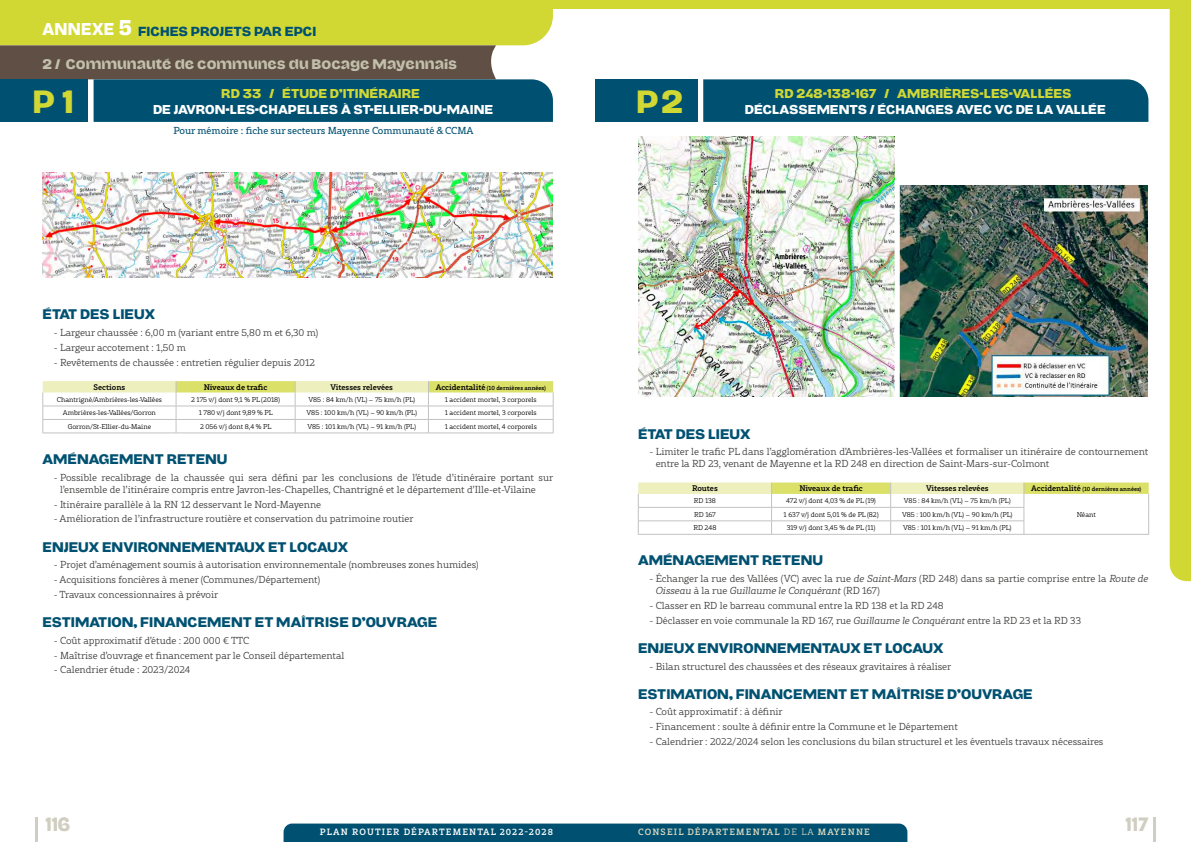
<style>
.page{position:relative;width:1191px;height:842px;background:#fff}
.page>*{position:absolute;margin:0;border:0;box-sizing:border-box;transform-origin:0 0}
.t1{font:500 30px "Mayenne Sans";color:#d1d834}
.t2{font:500 18px "Mayenne Sans";color:#d0cec0;scale:.9 1}
.t3{font:500 13px "Mayenne Sans";color:#005171}
.t4{font:500 13px "Mayenne Sans";color:#c2c0ac}
.t5{font:500 12.2px "Mayenne Sans";color:#005171}
.t6{font:500 12px "Mayenne Sans";color:#fff}
.t7{font:500 12px "Mayenne Sans";color:#d1d834}
.t8{font:300 10px/12px "Rival Slab";color:#3c3c3b}
.t9{font:10px "Rival Slab";color:#005171}
.t10{font:500 9px "Rival Slab";letter-spacing:.13em;color:#fff}
.t11{font:500 9px "Rival Slab";letter-spacing:.13em;color:#dbd7c0}
.t12{font:500 8px "Rival Slab";color:#000}
.t13{font:300 7px "Rival Slab";color:#000}
.t14{font:500 6px "Rival Slab";color:#000}
.s1{font-size:16px;color:#fff}
.s2{font-size:20px;color:#fff}
.s3{font-size:8px}
.s4{font-style:italic}
.s5{font-weight:300}
</style>
<div class="page">
<div style="left:283px;top:823px;width:624px;height:19px;background:#005171"></div>
<div style="left:541px;top:0;width:650px;height:9px;background:#d1d834"></div>
<div style="left:1169px;top:9px;width:22px;height:572px;background:#d1d834"></div>
<svg style="left:638px;top:482px;width:511px;height:52px"></svg>
<hr style="left:638px;top:534px;width:133px;height:1px;background:#c2c2c2">
<hr style="left:771px;top:534px;width:119px;height:1px;background:#c2c2c2">
<hr style="left:890px;top:534px;width:134px;height:1px;background:#c2c2c2">
<hr style="left:1024px;top:534px;width:125px;height:1px;background:#c2c2c2">
<svg style="left:43px;top:381px;width:511px;height:52px"></svg>
<hr style="left:43px;top:433px;width:133px;height:1px;background:#c2c2c2">
<hr style="left:176px;top:433px;width:119px;height:1px;background:#c2c2c2">
<hr style="left:295px;top:433px;width:133px;height:1px;background:#c2c2c2">
<hr style="left:428px;top:433px;width:125px;height:1px;background:#c2c2c2">
<div style="left:703px;top:79px;width:445px;height:43px;background:#005171"></div>
<svg style="left:0;top:0;width:553px;height:122px;background:#748c53"></svg>
<div style="left:595px;top:79px;width:102px;height:43px;background:#005171"></div>
<div style="left:0;top:79px;width:88px;height:43px;background:#005171"></div>
<img style="left:638px;top:136px;width:256px;height:261px">
<img style="left:43px;top:173px;width:510px;height:105px">
<img style="left:892px;top:177px;width:256px;height:220px">
<hr style="left:1152px;top:817px;width:3px;height:25px;background:#d0cec0">
<hr style="left:35px;top:817px;width:3px;height:25px;background:#d0cec0">
<p class="t5" style="left:43px;top:24px;width:275px"><span class="s1">ANNEXE</span> <span class="s2">5</span> FICHES PROJETS PAR EPCI</p>
<h3 class="t4" style="left:43px;top:57px;width:416px">2 / Communauté de communes du Bocage Mayennais</h3>
<h1 class="t1" style="left:32px;top:86px;width:43px">P 1</h1>
<p class="t7" style="left:221px;top:87px;width:200px">RD 33 / ÉTUDE D’ITINÉRAIRE</p>
<p class="t6" style="left:153px;top:103px;width:342px">DE JAVRON-LES-CHAPELLES À ST-ELLIER-DU-MAINE</p>
<p class="t9" style="left:173px;top:123px;width:302px">Pour mémoire : fiche sur secteurs Mayenne Communauté &amp; CCMA</p>
<h3 class="t3" style="left:43px;top:308px;width:114px">ÉTAT DES LIEUX</h3>
<p class="t8" style="left:54px;top:327px;width:266px">- Largeur chaussée : 6,00 m (variant entre 5,80 m et 6,30 m)</p>
<p class="t8" style="left:54px;top:341px;width:133px">- Largeur accotement : 1,50 m</p>
<p class="t8" style="left:54px;top:356px;width:263px">- Revêtements de chaussée : entretien régulier depuis 2012</p>
<p class="t12" style="left:93px;top:381px;width:33px">Sections</p>
<p class="t12" style="left:204px;top:381px;width:65px">Niveaux de trafic</p>
<p class="t12" style="left:330px;top:381px;width:64px">Vitesses relevées</p>
<p class="t14" style="left:436px;top:383px;width:112px"><span class="s3">Accidentalité</span> (10 dernières années)</p>
<p class="t13" style="left:57px;top:394px;width:107px">Chantrigné/Ambrières-les-Vallées</p>
<p class="t13" style="left:191px;top:394px;width:90px">2 175 v/j dont 9,1 % PL (2018)</p>
<p class="t13" style="left:308px;top:394px;width:108px">V85 : 84 km/h (VL) – 75 km/h (PL)</p>
<p class="t13" style="left:445px;top:394px;width:93px">1 accident mortel, 3 corporels</p>
<p class="t13" style="left:63px;top:408px;width:95px">Ambrières-les-Vallées/Gorron</p>
<p class="t13" style="left:199px;top:408px;width:76px">1 780 v/j dont 9,89 % PL</p>
<p class="t13" style="left:306px;top:408px;width:112px">V85 : 100 km/h (VL) – 90 km/h (PL)</p>
<p class="t13" style="left:445px;top:408px;width:93px">1 accident mortel, 3 corporels</p>
<p class="t13" style="left:68px;top:421px;width:85px">Gorron/St-Ellier-du-Maine</p>
<p class="t13" style="left:200px;top:421px;width:73px">2 056 v/j dont 8,4 % PL</p>
<p class="t13" style="left:307px;top:421px;width:110px">V85 : 101 km/h (VL) – 91 km/h (PL)</p>
<p class="t13" style="left:445px;top:421px;width:94px">1 accident mortel, 4 corporels</p>
<h3 class="t3" style="left:43px;top:452px;width:187px">AMÉNAGEMENT RETENU</h3>
<p class="t8" style="left:60px;top:471px;width:495px;text-indent:-6px">- Possible recalibrage de la chaussée qui sera défini par les conclusions de l’étude d’itinéraire portant sur l’ensemble de l’itinéraire compris entre Javron-les-Chapelles, Chantrigné et le département d’Ille-et-Vilaine</p>
<p class="t8" style="left:54px;top:498px;width:269px">- Itinéraire parallèle à la RN 12 desservant le Nord-Mayenne</p>
<p class="t8" style="left:54px;top:513px;width:361px">- Amélioration de l’infrastructure routière et conservation du patrimoine routier</p>
<h3 class="t3" style="left:43px;top:540px;width:307px">ENJEUX ENVIRONNEMENTAUX ET LOCAUX</h3>
<p class="t8" style="left:54px;top:559px;width:426px">- Projet d’aménagement soumis à autorisation environnementale (nombreuses zones humides)</p>
<p class="t8" style="left:54px;top:573px;width:268px">- Acquisitions foncières à mener (Communes/Département)</p>
<p class="t8" style="left:54px;top:588px;width:166px">- Travaux concessionnaires à prévoir</p>
<h3 class="t3" style="left:43px;top:615px;width:396px">ESTIMATION, FINANCEMENT ET MAÎTRISE D’OUVRAGE</h3>
<p class="t8" style="left:54px;top:634px;width:197px">- Coût approximatif d’étude : 200 000 € TTC</p>
<p class="t8" style="left:54px;top:649px;width:292px">- Maîtrise d’ouvrage et financement par le Conseil départemental</p>
<p class="t8" style="left:54px;top:664px;width:138px">- Calendrier étude : 2023/2024</p>
<h1 class="t1" style="left:636px;top:86px;width:49px">P2</h1>
<p class="t7" style="left:775px;top:87px;width:298px">RD 248-138-167 / AMBRIÈRES-LES-VALLÉES</p>
<p class="t6" style="left:745px;top:103px;width:362px">DÉCLASSEMENTS / ÉCHANGES AVEC VC DE LA VALLÉE</p>
<h3 class="t3" style="left:638px;top:427px;width:114px">ÉTAT DES LIEUX</h3>
<p class="t8" style="left:655px;top:446px;width:494px;text-indent:-6px">- Limiter le trafic PL dans l’agglomération d’Ambrières-les-Vallées et formaliser un itinéraire de contournement entre la RD 23, venant de Mayenne et la RD 248 en direction de Saint-Mars-sur-Colmont</p>
<p class="t12" style="left:692px;top:482px;width:27px">Routes</p>
<p class="t12" style="left:799px;top:482px;width:65px">Niveaux de trafic</p>
<p class="t12" style="left:926px;top:482px;width:64px">Vitesses relevées</p>
<p class="t14" style="left:1031px;top:484px;width:112px"><span class="s3">Accidentalité</span> (10 dernières années)</p>
<p class="t13" style="left:694px;top:496px;width:24px">RD 138</p>
<p class="t13" style="left:786px;top:496px;width:91px">472 v/j dont 4,03 % de PL (19)</p>
<p class="t13" style="left:904px;top:496px;width:108px">V85 : 84 km/h (VL) – 75 km/h (PL)</p>
<p class="t13" style="left:694px;top:509px;width:23px">RD 167</p>
<p class="t13" style="left:783px;top:509px;width:97px">1 637 v/j dont 5,01 % de PL (82)</p>
<p class="t13" style="left:902px;top:509px;width:112px">V85 : 100 km/h (VL) – 90 km/h (PL)</p>
<p class="t13" style="left:1076px;top:509px;width:20px">Néant</p>
<p class="t13" style="left:693px;top:523px;width:25px">RD 248</p>
<p class="t13" style="left:786px;top:523px;width:90px">319 v/j dont 3,45 % de PL (11)</p>
<p class="t13" style="left:903px;top:523px;width:110px">V85 : 101 km/h (VL) – 91 km/h (PL)</p>
<h3 class="t3" style="left:638px;top:554px;width:187px">AMÉNAGEMENT RETENU</h3>
<p class="t8" style="left:655px;top:572px;width:494px;text-indent:-6px">- Échanger la rue des Vallées (VC) avec la rue <span class="s4">de Saint-Mars</span> (RD 248) dans sa partie comprise entre la <span class="s4">Route de<br>Oisseau</span> à la rue <span class="s4">Guillaume le Conquérant</span> (RD 167)</p>
<p class="t8" style="left:649px;top:599px;width:296px">- Classer en RD le barreau communal entre la RD 138 et la RD 248</p>
<p class="t8" style="left:649px;top:614px;width:433px">- Déclasser en voie communale la RD 167, rue <span class="s4">Guillaume le Conquérant</span> entre la RD 23 et la RD 33</p>
<h3 class="t3" style="left:638px;top:641px;width:307px">ENJEUX ENVIRONNEMENTAUX ET LOCAUX</h3>
<p class="t8" style="left:649px;top:660px;width:303px">- Bilan structurel des chaussées et des réseaux gravitaires à réaliser</p>
<h3 class="t3" style="left:638px;top:687px;width:396px">ESTIMATION, FINANCEMENT ET MAÎTRISE D’OUVRAGE</h3>
<p class="t8" style="left:649px;top:706px;width:135px">- Coût approximatif : à définir</p>
<p class="t8" style="left:649px;top:721px;width:310px">- Financement : soulte à définir entre la Commune et le Département</p>
<p class="t8" style="left:649px;top:735px;width:455px">- Calendrier : 2022/2024 selon les conclusions du bilan structurel et les éventuels travaux nécessaires</p>
<h2 class="t2" style="left:45px;top:814px;width:29px">116</h2>
<h2 class="t2" style="left:1125px;top:814px;width:27px">117</h2>
<p class="t10" style="left:320px;top:825px;width:235px">PLAN ROUTIER DÉPARTEMENTAL 2022-2028</p>
<p class="t11" style="left:638px;top:825px;width:233px">CONSEIL DÉPARTEMENTAL <span class="s5">DE LA</span> MAYENNE</p>
</div>
